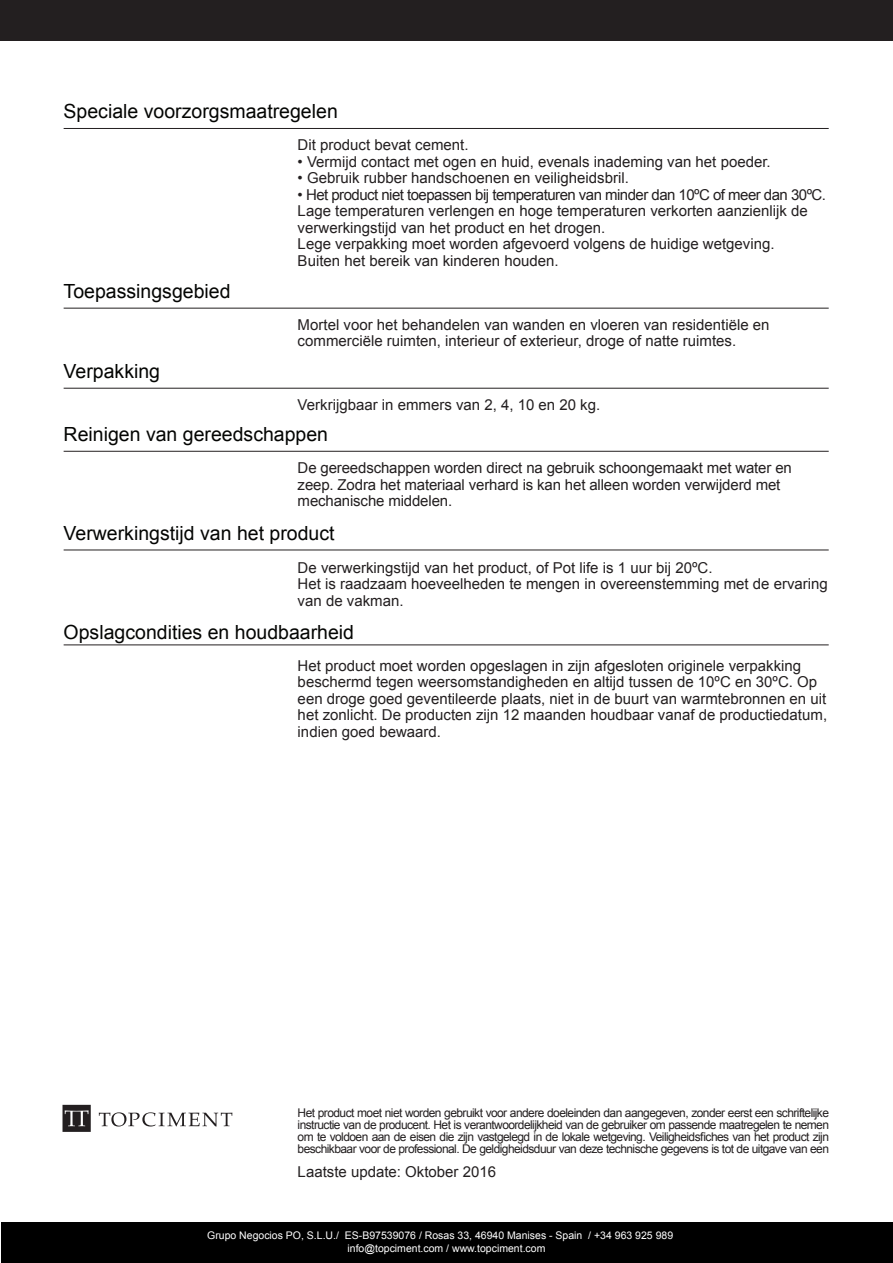
<style>
.page{position:relative;width:893px;height:1263px;background:#fff}
.page>*{position:absolute;margin:0;border:0;box-sizing:border-box;transform-origin:0 0}
.t1{font:19.5px "Arial";color:#040503}
.cuerpo_texto{font:15px/16.5px "Arial";color:#231f20}
.cuerpo_texto-2{font:15px "Arial";letter-spacing:-.035em;color:#231f20}
.pie_texto{font:12px/12px "Arial";letter-spacing:-.045em;color:#231f20;text-align:justify}
.t2{font:10.5px "Arial";color:#fff}
</style>
<div class="page">
<div style="left:1px;top:1222px;width:892px;height:41px;background:#000"></div>
<div style="left:0;top:0;width:893px;height:41px;background:#231f20"></div>
<svg style="left:99px;top:1112px;width:133px;height:14px"></svg>
<svg style="left:63px;top:1105px;width:28px;height:27px"></svg>
<hr style="left:64px;top:128px;width:765px;height:1px;background:#231f20">
<hr style="left:64px;top:388px;width:765px;height:1px;background:#231f20">
<hr style="left:64px;top:308px;width:765px;height:1px;background:#231f20">
<hr style="left:64px;top:451px;width:765px;height:1px;background:#231f20">
<hr style="left:64px;top:550px;width:765px;height:1px;background:#231f20">
<hr style="left:64px;top:644px;width:765px;height:1px;background:#231f20">
<p class="t1" style="left:64px;top:98px;width:276px">Speciale voorzorgsmaatregelen</p>
<p class="t1" style="left:64px;top:278px;width:168px">Toepassingsgebied</p>
<p class="t1" style="left:64px;top:358px;width:98px">Verpakking</p>
<p class="cuerpo_texto" style="left:298px;top:137px;width:172px">Dit product bevat cement.</p>
<p class="cuerpo_texto" style="left:298px;top:153px;width:475px">• Vermijd contact met ogen en huid, evenals inademing van het poeder.</p>
<p class="cuerpo_texto" style="left:298px;top:170px;width:333px">• Gebruik rubber handschoenen en veiligheidsbril.</p>
<p class="cuerpo_texto-2" style="left:298px;top:185px;width:530px">• Het product niet toepassen bij temperaturen van minder dan 10ºC of meer dan 30ºC.</p>
<p class="cuerpo_texto" style="left:298px;top:203px;width:512px">Lage temperaturen verlengen en hoge temperaturen verkorten aanzienlijk de verwerkingstijd van het product en het drogen.</p>
<p class="cuerpo_texto" style="left:298px;top:236px;width:478px">Lege verpakking moet worden afgevoerd volgens de huidige wetgeving.</p>
<p class="cuerpo_texto" style="left:298px;top:252px;width:262px">Buiten het bereik van kinderen houden.</p>
<p class="cuerpo_texto" style="left:298px;top:316px;width:473px">Mortel voor het behandelen van wanden en vloeren van residentiële en commerciële ruimten, interieur of exterieur, droge of natte ruimtes.</p>
<p class="cuerpo_texto" style="left:298px;top:397px;width:304px">Verkrijgbaar in emmers van 2, 4, 10 en 20 kg.</p>
<p class="t1" style="left:64px;top:421px;width:266px">Reinigen van gereedschappen</p>
<p class="cuerpo_texto" style="left:298px;top:460px;width:496px">De gereedschappen worden direct na gebruik schoongemaakt met water en zeep. Zodra het materiaal verhard is kan het alleen worden verwijderd met mechanische middelen.</p>
<p class="t1" style="left:64px;top:520px;width:272px">Verwerkingstijd van het product</p>
<p class="cuerpo_texto" style="left:298px;top:559px;width:416px">De verwerkingstijd van het product, of Pot life is 1 uur bij 20ºC.</p>
<p class="cuerpo_texto" style="left:298px;top:576px;width:532px">Het is raadzaam hoeveelheden te mengen in overeenstemming met de ervaring van de vakman.</p>
<p class="t1" style="left:64px;top:619px;width:292px">Opslagcondities en houdbaarheid</p>
<p class="cuerpo_texto" style="left:298px;top:657px;width:531px">Het product moet worden opgeslagen in zijn afgesloten originele verpakking beschermd tegen weersomstandigheden en altijd tussen de 10ºC en 30ºC. Op een droge goed geventileerde plaats, niet in de buurt van warmtebronnen en uit het zonlicht. De producten zijn 12 maanden houdbaar vanaf de productiedatum, indien goed bewaard.</p>
<p class="pie_texto" style="left:298px;top:1106px;width:533px">Het product moet niet worden gebruikt voor andere doeleinden dan aangegeven, zonder eerst een schriftelijke instructie van de producent. Het is verantwoordelijkheid van de gebruiker om passende maatregelen te nemen om te voldoen aan de eisen die zijn vastgelegd in de lokale wetgeving. Veiligheidsfiches van het product zijn beschikbaar voor de professional. De geldigheidsduur van deze technische gegevens is tot de uitgave van een</p>
<p class="cuerpo_texto" style="left:298px;top:1163px;width:200px">Laatste update: Oktober 2016</p>
<p class="t2" style="left:207px;top:1228px;width:468px">Grupo Negocios PO, S.L.U./ ES-B97539076 / Rosas 33, 46940 Manises - Spain / +34 963 925 989</p>
<p class="t2" style="left:347px;top:1241px;width:199px">info@topciment.com / www.topciment.com</p>
</div>
